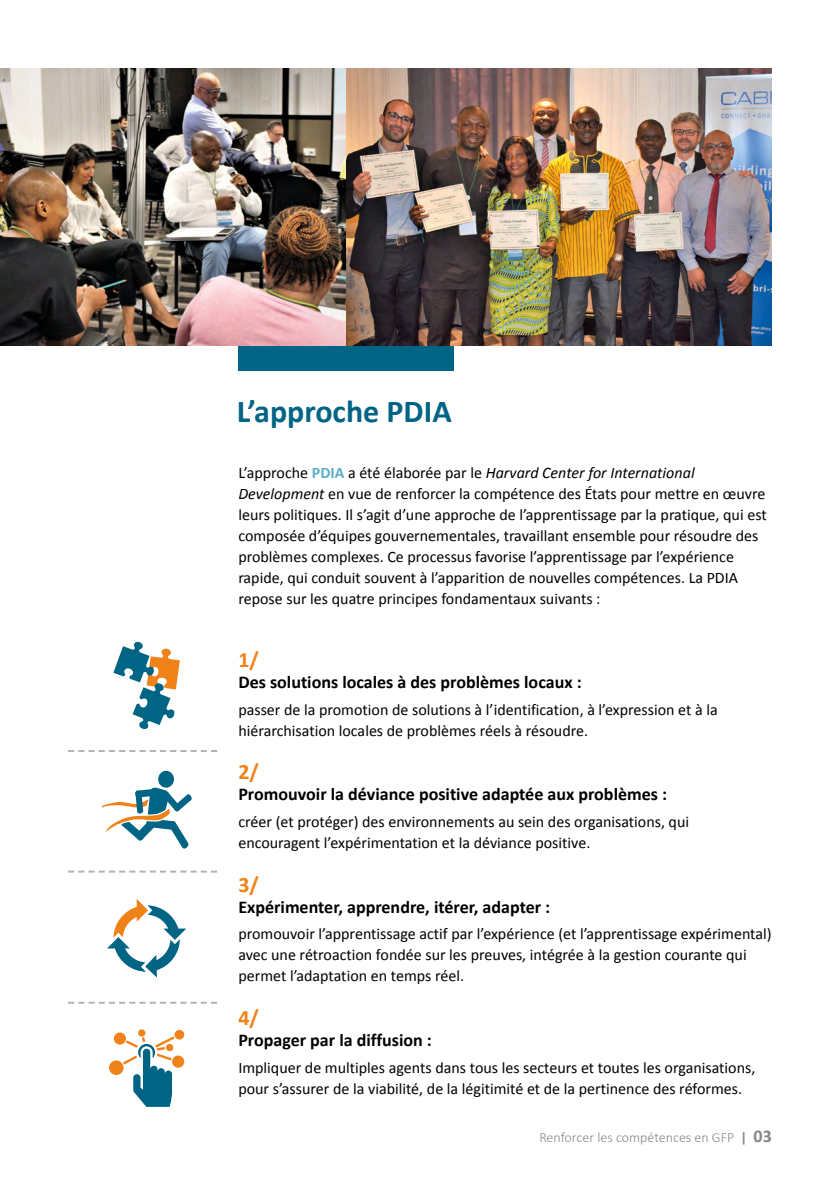
<style>
.page{position:relative;width:840px;height:1191px;background:#fff}
.page>*{position:absolute;margin:0;border:0;box-sizing:border-box;transform-origin:0 0}
.t1{font:700 32px "Calibri";color:#006484}
.t2{font:700 22px "Calibri";color:#f0821a}
.t3{font:700 18px "Calibri";color:#000}
.t4{font:16px/21px "Calibri";color:#000}
.t5{font:300 14px "Calibri";color:#878787}
.s1{font-weight:700;color:#5baec5}
.s2{font-style:italic}
.s3{font-weight:700}
.s4{font-weight:700;font-size:18px}
</style>
<div class="page">
<div style="left:238px;top:316px;width:216px;height:54px;background:#006484"></div>
<img style="left:346px;top:68px;width:425px;height:278px">
<div style="left:158px;top:771px;width:16px;height:16px;background:#006484;border-radius:50%"></div>
<svg style="left:101px;top:787px;width:91px;height:62px"></svg>
<div style="left:114px;top:1032px;width:12px;height:12px;background:#f0821a;border-radius:50%"></div>
<div style="left:172px;top:1055px;width:12px;height:12px;background:#f0821a;border-radius:50%"></div>
<div style="left:138px;top:1029px;width:7px;height:7px;background:#f0821a;border-radius:50%"></div>
<div style="left:109px;top:1060px;width:14px;height:15px;background:#f0821a;border-radius:50%"></div>
<svg style="left:174px;top:1029px;width:10px;height:10px"></svg>
<svg style="left:123px;top:1036px;width:52px;height:70px"></svg>
<svg style="left:107px;top:899px;width:79px;height:78px"></svg>
<svg style="left:68px;top:750px;width:149px;height:2px"></svg>
<svg style="left:68px;top:870px;width:149px;height:2px"></svg>
<svg style="left:68px;top:1001px;width:149px;height:2px"></svg>
<svg style="left:113px;top:641px;width:67px;height:89px"></svg>
<img style="left:0;top:68px;width:346px;height:278px">
<h1 class="t1" style="left:236px;top:391px;width:216px">L’approche PDIA</h1>
<p class="t4" style="left:238px;top:462px;width:529px">L’approche <span class="s1">PDIA</span> a été élaborée par le <span class="s2">Harvard Center for International Development</span> en vue de renforcer la compétence des États pour mettre en œuvre leurs politiques. Il s’agit d’une approche de l’apprentissage par la pratique, qui est composée d’équipes gouvernementales, travaillant ensemble pour résoudre des problèmes complexes. Ce processus favorise l’apprentissage par l’expérience rapide, qui conduit souvent à l’apparition de nouvelles compétences. La PDIA repose sur les quatre principes fondamentaux suivants :</p>
<h2 class="t2" style="left:238px;top:645px;width:22px">1/</h2>
<p class="t3" style="left:238px;top:670px;width:344px">Des solutions locales à des problèmes locaux :</p>
<p class="t4" style="left:238px;top:699px;width:480px">passer de la promotion de solutions à l’identification, à l’expression et à la hiérarchisation locales de problèmes réels à résoudre.</p>
<h2 class="t2" style="left:238px;top:758px;width:22px">2/</h2>
<p class="t3" style="left:238px;top:783px;width:430px">Promouvoir la déviance positive adaptée aux problèmes :</p>
<p class="t4" style="left:238px;top:811px;width:452px">créer (et protéger) des environnements au sein des organisations, qui encouragent l’expérimentation et la déviance positive.</p>
<h2 class="t2" style="left:238px;top:870px;width:22px">3/</h2>
<p class="t3" style="left:238px;top:895px;width:313px">Expérimenter, apprendre, itérer, adapter :</p>
<p class="t4" style="left:238px;top:923px;width:534px">promouvoir l’apprentissage actif par l’expérience (et l’apprentissage expérimental) avec une rétroaction fondée sur les preuves, intégrée à la gestion courante qui permet l’adaptation en temps réel.</p>
<h2 class="t2" style="left:238px;top:1003px;width:22px">4/</h2>
<p class="t3" style="left:238px;top:1028px;width:195px">Propager par la diffusion :</p>
<p class="t4" style="left:238px;top:1057px;width:518px">Impliquer de multiples agents dans tous les secteurs et toutes les organisations, pour s’assurer de la viabilité, de la légitimité et de la pertinence des réformes.</p>
<p class="t5" style="left:539px;top:1128px;width:234px">Renforcer les compétences en GFP <span class="s3">|</span> <span class="s4">03</span></p>
</div>
